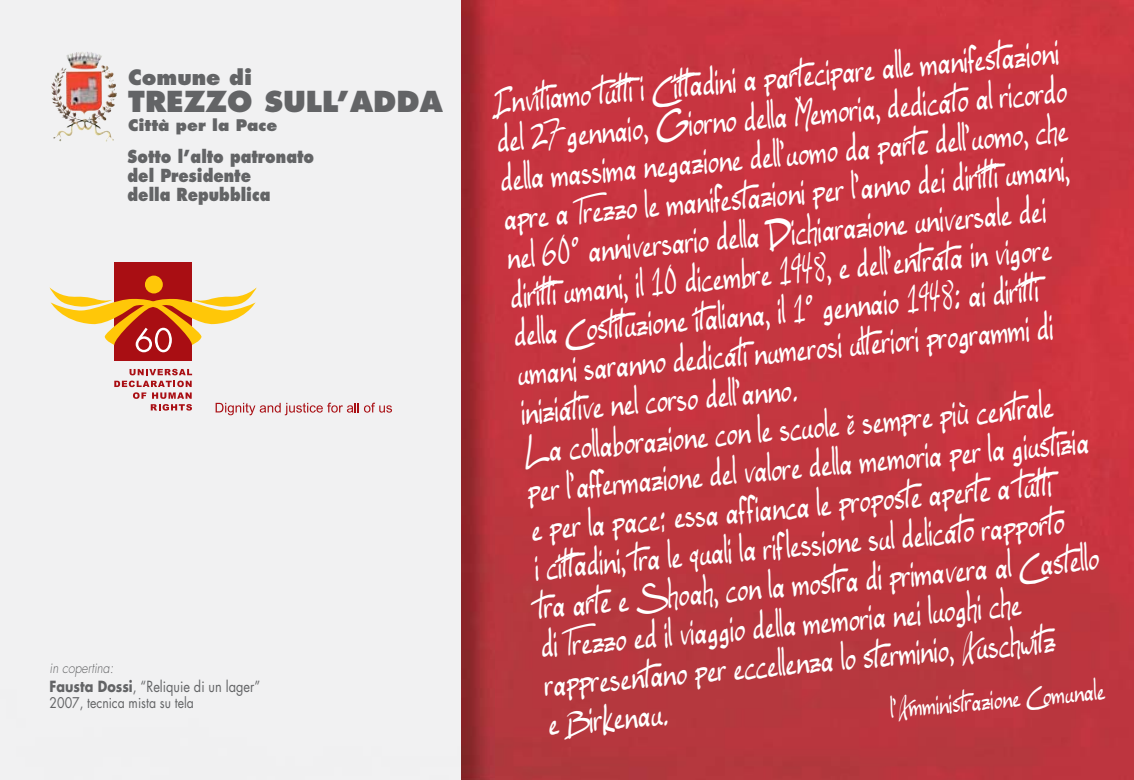
<style>
.page{position:relative;width:1134px;height:780px;background:#fff}
.page>*{position:absolute;margin:0;border:0;box-sizing:border-box;transform-origin:0 0}
.t1{font:32.5px/39px "Ellianarelle's Path";color:#fff;scale:.8 1}
.t2{font:800 28.25px "Futura";color:#636466}
.t3{font:25px "Ellianarelle's Path";color:#fff;scale:.8 1}
.t4{font:800 20.75px "Futura";color:#636466}
.t5{font:800 17.5px/18.8px "Futura";color:#636466;scale:.85 1}
.t6{font:800 15.75px "Futura";color:#636466}
.t7{font:15px "Futura";color:#636466;scale:.85 1}
.t8{font:14.5px "Futura";color:#636466;scale:.85 1}
.t9{font:italic 300 14.5px "Futura";color:#636466;scale:.85 1}
.s1{font-weight:700}
</style>
<div class="page">
<img style="left:463px;top:0;width:671px;height:779px">
<div style="left:0;top:0;width:463px;height:779px;background:#f1f1f2"></div>
<svg style="left:216px;top:402px;width:176px;height:13px"></svg>
<div style="left:114px;top:262px;width:78px;height:98px;background:#a90e13"></div>
<svg style="left:114px;top:369px;width:78px;height:41px"></svg>
<div style="left:145px;top:275px;width:18px;height:18px;background:#ffc708;border-radius:50%"></div>
<svg style="left:50px;top:287px;width:207px;height:65px"></svg>
<svg style="left:85px;top:122px;width:6px;height:6px"></svg>
<p class="t4" style="left:128px;top:68px;width:125px">Comune di</p>
<p class="t2" style="left:128px;top:89px;width:316px">TREZZO SULL’ADDA</p>
<p class="t6" style="left:128px;top:118px;width:151px">Città per la Pace</p>
<p class="t5" style="left:128px;top:149px;width:221px">Sotto l’alto patronato del Presidente<br>della Repubblica</p>
<p class="t9" style="left:50px;top:661px;width:77px">in copertina:</p>
<p class="t7" style="left:50px;top:679px;width:249px"><span class="s1">Fausta Dossi</span>, “Reliquie di un lager”</p>
<p class="t8" style="left:50px;top:695px;width:171px">2007, tecnica mista su tela</p>
<p class="t1" style="left:492px;top:83px;width:717px;rotate:-5deg">Invitiamo tutti i Cittadini a partecipare alle manifestazioni del 27 gennaio, Giorno della Memoria, dedicato al ricordo della massima negazione dell’uomo da parte dell’uomo, che apre a Trezzo le manifestazioni per l’anno dei diritti umani, nel 60° anniversario della Dichiarazione universale dei diritti umani, il 10 dicembre 1948, e dell’entrata in vigore della Costituzione italiana, il 1° gennaio 1948: ai diritti umani saranno dedicati numerosi ulteriori programmi di iniziative nel corso dell’anno.<br>La collaborazione con le scuole è sempre più centrale<br>per l’affermazione del valore della memoria per la giustizia e per la pace; essa af fianca le proposte aperte a tutti<br>i cittadini, tra le quali la rif lessione sul delicato rapporto<br>tra arte e Shoah, con la mostra di primavera al Castello di Trezzo ed il viaggio della memoria nei luoghi che rappresentano per eccellenza lo sterminio, Auschwitz<br>e Birkenau.</p>
<p class="t3" style="left:889px;top:695px;width:271px;rotate:-5deg">l’Amministrazione Comunale</p>
</div>
